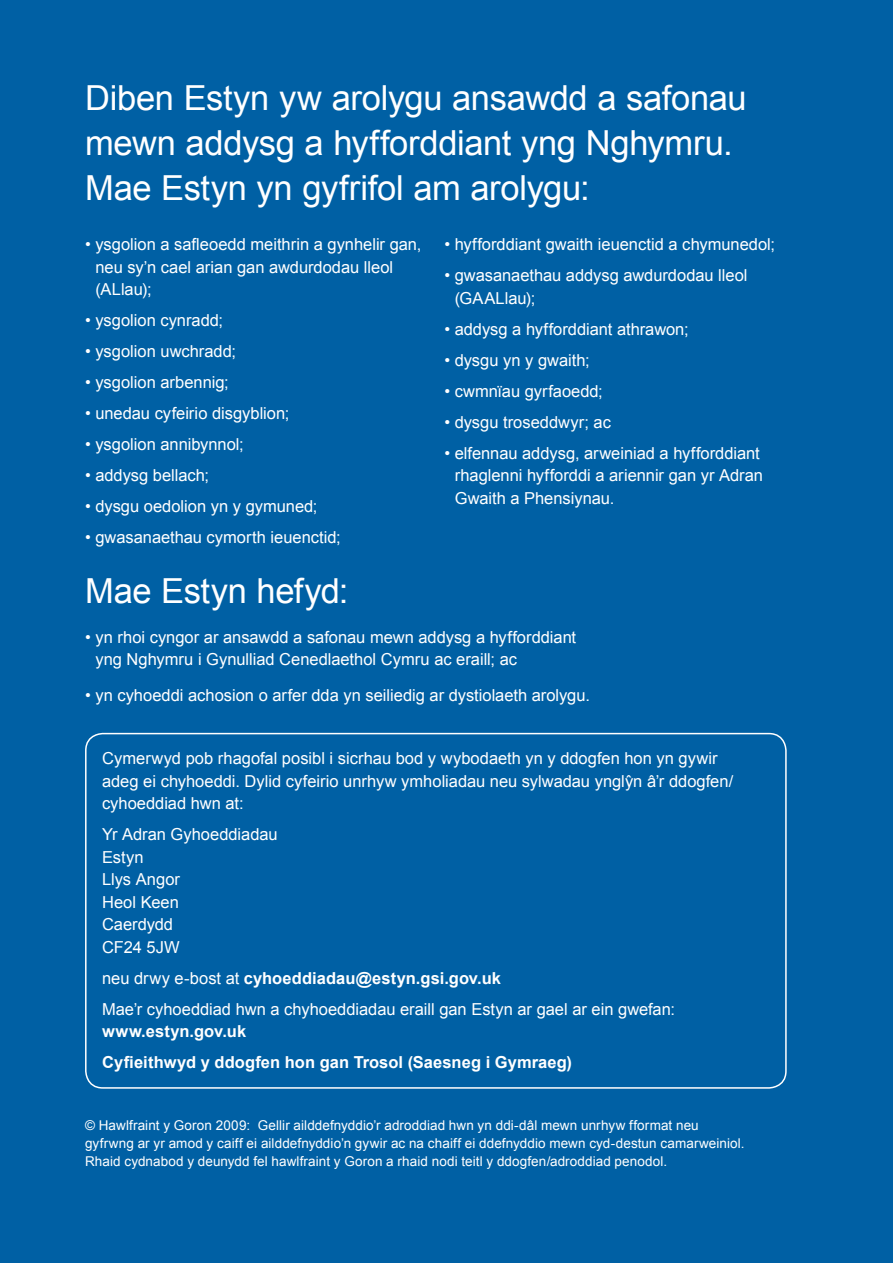
<style>
.page{position:relative;width:893px;height:1263px;background:#0060a4}
.page>*{position:absolute;margin:0;border:0;box-sizing:border-box;transform-origin:0 0}
.t1{font:34.5px/45px "Arial";letter-spacing:-.01em;color:#fff}
.t2{font:16.5px/22.5px "Arial";color:#fff}
.t3{font:700 16.5px/31px "Arial";letter-spacing:.005em;color:#fff}
.t4{font:13.5px/18px "Arial";letter-spacing:.005em;color:#fff}
.s1{font-weight:700}
</style>
<div class="page">
<div style="left:85px;top:733px;width:702px;height:356px;border:2px solid #fff;border-radius:17px"></div>
<h1 class="t1" style="left:85px;top:76px;width:663px">Diben Estyn yw arolygu ansawdd a safonau mewn addysg a hyfforddiant yng Nghymru.<br>Mae Estyn yn gyfrifol am arolygu:</h1>
<p class="t2" style="left:95px;top:233px;width:328px;text-indent:-10px">• ysgolion a safleoedd meithrin a gynhelir gan, neu sy’n cael arian gan awdurdodau lleol (ALlau);</p>
<p class="t2" style="left:85px;top:309px;width:140px">• ysgolion cynradd;</p>
<p class="t2" style="left:85px;top:340px;width:152px">• ysgolion uwchradd;</p>
<p class="t2" style="left:85px;top:371px;width:145px">• ysgolion arbennig;</p>
<p class="t2" style="left:85px;top:402px;width:206px">• unedau cyfeirio disgyblion;</p>
<p class="t2" style="left:85px;top:433px;width:160px">• ysgolion annibynnol;</p>
<p class="t2" style="left:85px;top:464px;width:126px">• addysg bellach;</p>
<p class="t2" style="left:85px;top:495px;width:234px">• dysgu oedolion yn y gymuned;</p>
<p class="t2" style="left:85px;top:526px;width:257px">• gwasanaethau cymorth ieuenctid;</p>
<p class="t2" style="left:444px;top:233px;width:332px">• hyfforddiant gwaith ieuenctid a chymunedol;</p>
<p class="t2" style="left:455px;top:264px;width:294px;text-indent:-10px">• gwasanaethau addysg awdurdodau lleol (GAALlau);</p>
<p class="t2" style="left:444px;top:318px;width:246px">• addysg a hyfforddiant athrawon;</p>
<p class="t2" style="left:444px;top:349px;width:147px">• dysgu yn y gwaith;</p>
<p class="t2" style="left:444px;top:380px;width:160px">• cwmnïau gyrfaoedd;</p>
<p class="t2" style="left:444px;top:411px;width:168px">• dysgu troseddwyr; ac</p>
<p class="t2" style="left:455px;top:442px;width:310px;text-indent:-10px">• elfennau addysg, arweiniad a hyfforddiant rhaglenni hyfforddi a ariennir gan yr Adran<br>Gwaith a Phensiynau.</p>
<h1 class="t1" style="left:85px;top:569px;width:265px">Mae Estyn hefyd:</h1>
<p class="t2" style="left:95px;top:626px;width:482px;text-indent:-10px">• yn rhoi cyngor ar ansawdd a safonau mewn addysg a hyfforddiant yng Nghymru i Gynulliad Cenedlaethol Cymru ac eraill; ac</p>
<p class="t2" style="left:85px;top:684px;width:506px">• yn cyhoeddi achosion o arfer dda yn seiliedig ar dystiolaeth arolygu.</p>
<p class="t2" style="left:102px;top:747px;width:633px">Cymerwyd pob rhagofal posibl i sicrhau bod y wybodaeth yn y ddogfen hon yn gywir adeg ei chyhoeddi. Dylid cyfeirio unrhyw ymholiadau neu sylwadau ynglˆyn â’r ddogfen/ cyhoeddiad hwn at:</p>
<p class="t2" style="left:102px;top:823px;width:177px">Yr Adran Gyhoeddiadau<br>Estyn<br>Llys Angor<br>Heol Keen<br>Caerdydd<br>CF24 5JW</p>
<p class="t2" style="left:102px;top:962px;width:574px;line-height:31px">neu drwy e-bost at <span class="s1">cyhoeddiadau@estyn.gsi.gov.uk<br></span>Mae’r cyhoeddiad hwn a chyhoeddiadau eraill gan Estyn ar gael ar ein gwefan:</p>
<p class="t3" style="left:102px;top:1016px;width:471px">www.estyn.gov.uk<br>Cyfieithwyd y ddogfen hon gan Trosol (Saesneg i Gymraeg)</p>
<p class="t4" style="left:85px;top:1116px;width:661px">© Hawlfraint y Goron 2009: Gellir ailddefnyddio’r adroddiad hwn yn ddi-dâl mewn unrhyw fformat neu gyfrwng ar yr amod y caiff ei ailddefnyddio’n gywir ac na chaiff ei ddefnyddio mewn cyd-destun camarweiniol.<br>Rhaid cydnabod y deunydd fel hawlfraint y Goron a rhaid nodi teitl y ddogfen/adroddiad penodol.</p>
</div>
